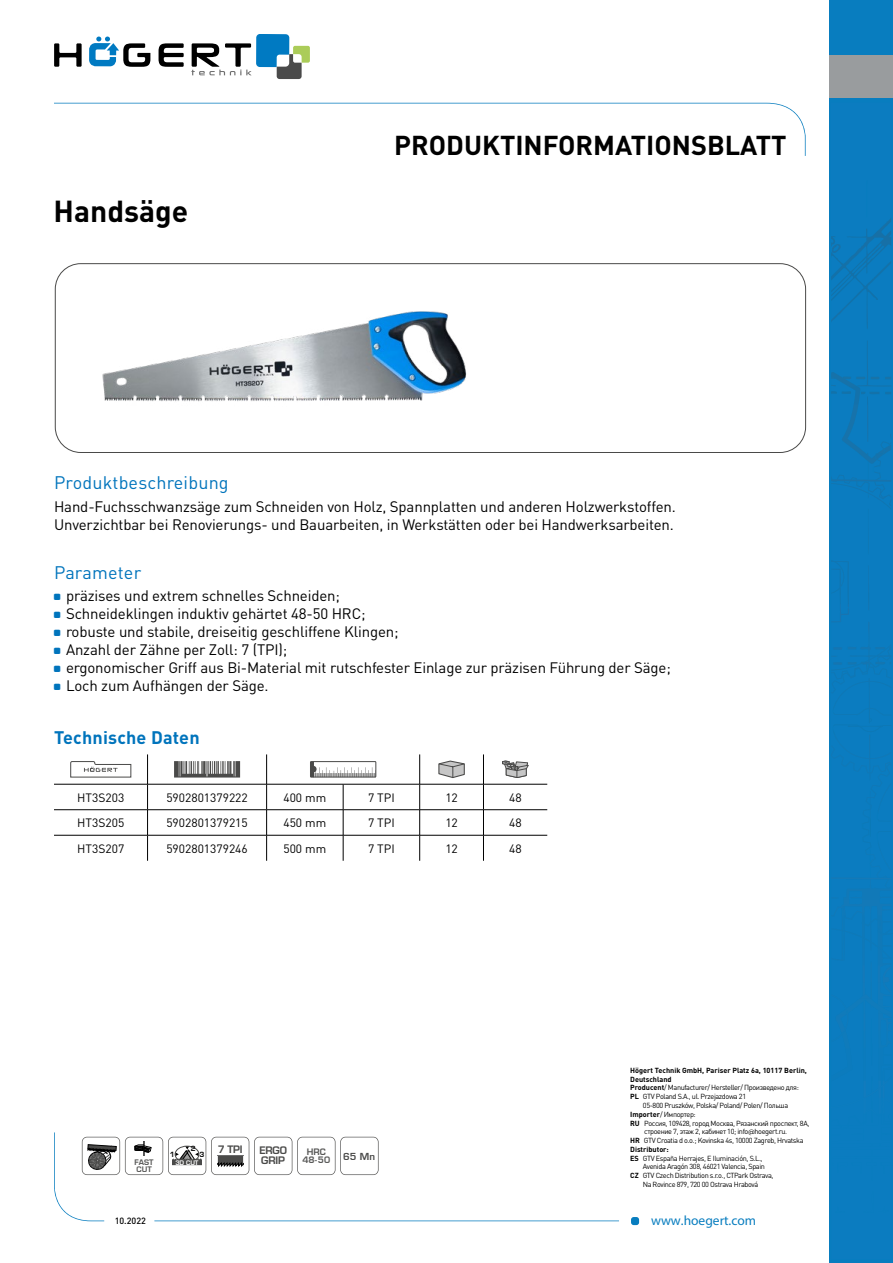
<style>
.page{position:relative;width:893px;height:1263px;background:#fff}
.page>*{position:absolute;margin:0;border:0;box-sizing:border-box;transform-origin:0 0}
.t1{font:700 30px "DIN Pro";color:#000}
.t2{font:700 27px "DIN Pro";color:#000}
.t3{font:18px "DIN Pro";letter-spacing:.01em;color:#0074bc}
.t4{font:700 18px "DIN Pro";letter-spacing:.01em;color:#0074bc}
.t5{font:15px/18px "DIN Pro";letter-spacing:-.01em;color:#000}
.t6{font:13.5px "Myriad Pro";color:#087dbf}
.t7{font:12px "DIN Pro";color:#000}
.t8{font:700 10.2px/9.4px "Euromode";letter-spacing:-.025em;color:#4a4a49}
.t9{font:700 10.05px "Euromode";color:#4a4a49}
.t10{font:700 9.45px "Euromode";color:#4a4a49}
.t11{font:500 9px "DIN Pro";color:#000}
.t12{font:700 8.7px/8.6px "Euromode";color:#575756;text-align:center}
.t13{font:700 7.5px/6.3px "Euromode";color:#575756}
.t14{font:7.35px "DIN Pro";letter-spacing:-.05em;color:#000}
.t15{font:700 7.35px "DIN Pro";color:#000}
.t16{font:700 7.05px "Euromode";color:#000}
.t17{font:700 6.15px "Euromode";color:#fff}
.s1{font-weight:700}
.s2{font-family:"Merel"}
</style>
<div class="page">
<svg style="left:54px;top:43px;width:28px;height:24px"></svg>
<svg style="left:159px;top:43px;width:25px;height:24px"></svg>
<svg style="left:89px;top:37px;width:61px;height:30px"></svg>
<svg style="left:191px;top:34px;width:119px;height:45px"></svg>
<svg style="left:54px;top:103px;width:752px;height:53px"></svg>
<div style="left:631px;top:1217px;width:8px;height:8px;background:#087dbf;border-radius:3px"></div>
<svg style="left:54px;top:1132px;width:565px;height:89px"></svg>
<div style="left:830px;top:0;width:63px;height:1263px;background:#087dbf"></div>
<img style="left:831px;top:273px;width:50px;height:56px">
<img style="left:867px;top:222px;width:24px;height:44px">
<img style="left:831px;top:222px;width:56px;height:42px">
<svg style="left:831px;top:341px;width:60px;height:565px"></svg>
<img style="left:863px;top:906px;width:28px;height:76px">
<img style="left:831px;top:877px;width:60px;height:2px">
<img style="left:848px;top:647px;width:43px;height:3px">
<div style="left:830px;top:56px;width:63px;height:42px;background:#999c9e"></div>
<svg style="left:147px;top:785px;width:1px;height:76px"></svg>
<svg style="left:266px;top:785px;width:1px;height:76px"></svg>
<svg style="left:343px;top:785px;width:1px;height:76px"></svg>
<svg style="left:419px;top:785px;width:1px;height:76px"></svg>
<svg style="left:483px;top:785px;width:1px;height:76px"></svg>
<hr style="left:147px;top:754px;width:1px;height:30px;background:#000">
<hr style="left:266px;top:754px;width:1px;height:30px;background:#000">
<hr style="left:419px;top:754px;width:1px;height:30px;background:#000">
<hr style="left:483px;top:754px;width:1px;height:30px;background:#000">
<hr style="left:54px;top:784px;width:94px;height:1px;background:#000">
<hr style="left:148px;top:784px;width:119px;height:1px;background:#000">
<hr style="left:267px;top:784px;width:76px;height:1px;background:#000">
<hr style="left:343px;top:784px;width:77px;height:1px;background:#000">
<hr style="left:420px;top:784px;width:63px;height:1px;background:#000">
<hr style="left:483px;top:784px;width:64px;height:1px;background:#000">
<hr style="left:54px;top:809px;width:94px;height:1px;background:#000">
<hr style="left:148px;top:809px;width:119px;height:1px;background:#000">
<hr style="left:267px;top:809px;width:76px;height:1px;background:#000">
<hr style="left:343px;top:809px;width:77px;height:1px;background:#000">
<hr style="left:420px;top:809px;width:63px;height:1px;background:#000">
<hr style="left:483px;top:809px;width:64px;height:1px;background:#000">
<hr style="left:54px;top:835px;width:94px;height:1px;background:#000">
<hr style="left:148px;top:835px;width:119px;height:1px;background:#000">
<hr style="left:267px;top:835px;width:76px;height:1px;background:#000">
<hr style="left:343px;top:835px;width:77px;height:1px;background:#000">
<hr style="left:420px;top:835px;width:63px;height:1px;background:#000">
<hr style="left:483px;top:835px;width:64px;height:1px;background:#000">
<svg style="left:70px;top:761px;width:61px;height:16px"></svg>
<svg style="left:174px;top:761px;width:66px;height:16px"></svg>
<svg style="left:312px;top:763px;width:62px;height:12px"></svg>
<div style="left:310px;top:761px;width:66px;height:16px;border:1px solid #4a4a49"></div>
<svg style="left:438px;top:760px;width:27px;height:18px"></svg>
<svg style="left:502px;top:761px;width:27px;height:17px"></svg>
<svg style="left:82px;top:1137px;width:297px;height:38px"></svg>
<img style="left:102px;top:311px;width:365px;height:91px">
<div style="left:55px;top:263px;width:751px;height:190px;border:1px solid #4a4a49;border-radius:26px"></div>
<h1 class="t1" style="left:54px;top:191px;width:136px">Handsäge</h1>
<h2 class="t2" style="left:394px;top:126px;width:394px">PRODUKTINFORMATIONSBLATT</h2>
<h3 class="t3" style="left:54px;top:471px;width:176px">Produktbeschreibung</h3>
<h3 class="t5" style="left:54px;top:497px;width:623px">Hand-Fuchsschwanzsäge zum Schneiden von Holz, Spannplatten und anderen Holzwerkstoffen.<br>Unverzichtbar bei Renovierungs- und Bauarbeiten, in Werkstätten oder bei Handwerksarbeiten.</h3>
<h3 class="t3" style="left:54px;top:560px;width:89px">Parameter</h3>
<p class="t5" style="left:66px;top:586px;width:606px">präzises und extrem schnelles Schneiden;<br>Schneideklingen induktiv gehärtet 48-50 HRC;<br>robuste und stabile, dreiseitig geschliffene Klingen;<br>Anzahl der Zähne per Zoll: 7 (TPI);<br>ergonomischer Griff aus Bi-Material mit rutschfester Einlage zur präzisen Führung der Säge; Loch zum Aufhängen der Säge.</p>
<h3 class="t4" style="left:54px;top:725px;width:147px">Technische Daten</h3>
<h3 class="t7" style="left:77px;top:789px;width:49px">HT3S203</h3>
<h3 class="t7" style="left:166px;top:789px;width:83px">5902801379222</h3>
<h3 class="t7" style="left:283px;top:789px;width:44px">400 mm</h3>
<h3 class="t7" style="left:368px;top:789px;width:28px">7 TPI</h3>
<h3 class="t7" style="left:445px;top:789px;width:14px">12</h3>
<h3 class="t7" style="left:509px;top:789px;width:14px">48</h3>
<h3 class="t7" style="left:77px;top:814px;width:49px">HT3S205</h3>
<h3 class="t7" style="left:166px;top:814px;width:83px">5902801379215</h3>
<h3 class="t7" style="left:283px;top:814px;width:44px">450 mm</h3>
<h3 class="t7" style="left:368px;top:814px;width:28px">7 TPI</h3>
<h3 class="t7" style="left:445px;top:814px;width:14px">12</h3>
<h3 class="t7" style="left:509px;top:814px;width:14px">48</h3>
<h3 class="t7" style="left:77px;top:840px;width:49px">HT3S207</h3>
<h3 class="t7" style="left:166px;top:840px;width:83px">5902801379246</h3>
<h3 class="t7" style="left:283px;top:840px;width:44px">500 mm</h3>
<h3 class="t7" style="left:368px;top:840px;width:28px">7 TPI</h3>
<h3 class="t7" style="left:445px;top:840px;width:14px">12</h3>
<h3 class="t7" style="left:509px;top:840px;width:14px">48</h3>
<p class="t13" style="left:135px;top:1159px;width:21px">FAST<br>CUT</p>
<p class="t16" style="left:191px;top:1144px;width:6px">2</p>
<h3 class="t9" style="left:218px;top:1143px;width:26px">7 TPI</h3>
<h3 class="t8" style="left:260px;top:1145px;width:29px">ERGO<br>GRIP</h3>
<p class="t12" style="left:302px;top:1147px;width:29px">HRC<br>48-50</p>
<p class="t10" style="left:343px;top:1150px;width:33px">65 Mn</p>
<p class="t16" style="left:170px;top:1150px;width:6px">1</p>
<p class="t16" style="left:199px;top:1150px;width:6px">3</p>
<p class="t17" style="left:175px;top:1158px;width:25px">3D CUT</p>
<p class="t15" style="left:630px;top:1065px;width:178px">Högert Technik GmbH, Pariser Platz 6a, 10117 Berlin,</p>
<p class="t15" style="left:630px;top:1074px;width:43px">Deutschland</p>
<p class="t14" style="left:630px;top:1083px;width:170px"><span class="s1">Producent</span>/ Manufacturer/ Hersteller/ Произведено для:</p>
<p class="t14" style="left:630px;top:1091px;width:117px"><span class="s1">PL</span> GTV Poland S.A., ul. Przejazdowa 21</p>
<p class="t14" style="left:643px;top:1100px;width:147px">05-800 Pruszków, Polska/ Poland/ Polen/ Польша</p>
<p class="t14" style="left:630px;top:1109px;width:67px"><span class="s1">Importer</span>/ Импортер:</p>
<p class="t14" style="left:630px;top:1118px;width:181px"><span class="s1">RU</span> Россия, 109428, город Москва, Рязанский проспект, 8А,</p>
<p class="t14" style="left:644px;top:1127px;width:144px">строение 7, этаж 2, кабинет 10; info<span class="s2">@</span>hoegert.ru.</p>
<p class="t14" style="left:630px;top:1135px;width:175px"><span class="s1">HR</span> GTV Croatia d o.o.; Kovinska 4s, 10000 Zagreb, Hrvatska</p>
<p class="t15" style="left:630px;top:1144px;width:40px">Distributor:</p>
<p class="t14" style="left:630px;top:1153px;width:134px"><span class="s1">ES</span> GTV España Herrajes, E Iluminación, S.L.,</p>
<p class="t14" style="left:643px;top:1162px;width:124px">Avenida Aragón 308, 46021 Valencia, Spain</p>
<p class="t14" style="left:630px;top:1170px;width:145px"><span class="s1">CZ</span> GTV Czech Distribution s.r.o., CTPark Ostrava,</p>
<p class="t14" style="left:643px;top:1179px;width:117px">Na Rovince 879, 720 00 Ostrava Hrabová</p>
<p class="t11" style="left:115px;top:1213px;width:33px">10.2022</p>
<h3 class="t6" style="left:651px;top:1212px;width:107px">www.hoegert.com</h3>
</div>
